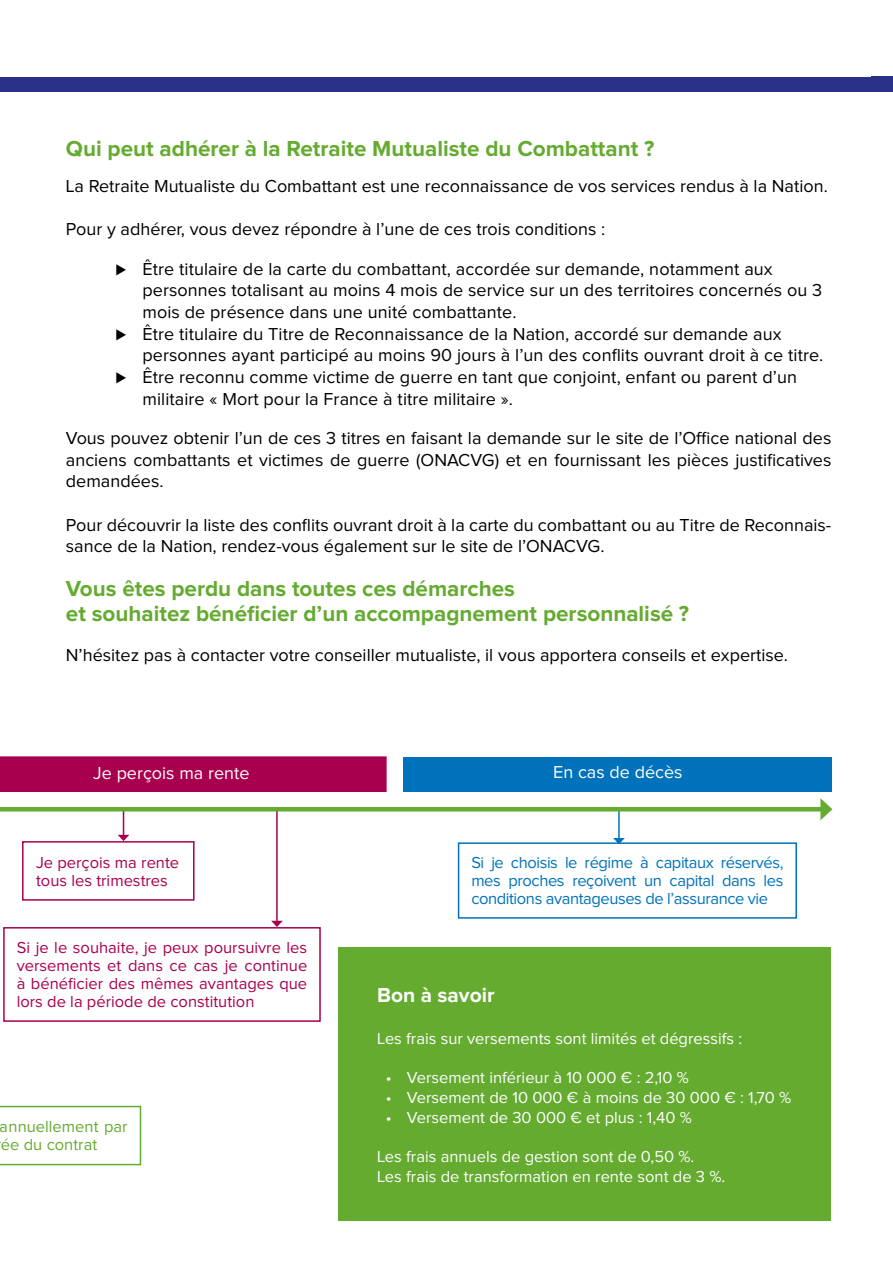
<style>
.page{position:relative;width:893px;height:1263px;background:#fff}
.page>*{position:absolute;margin:0;border:0;box-sizing:border-box;transform-origin:0 0}
.t1{font:700 22.5px/25.5px "Proxima Nova";color:#64ab30}
.t2{font:700 21px "Proxima Nova";color:#fff}
.t3{font:18px/21.6px "Proxima Nova";letter-spacing:.005em;color:#000;text-align:justify}
.t4{font:18px "Proxima Nova";color:#fff}
.t5{font:16.5px/19.8px "Proxima Nova";color:#fff}
.t6{font:16.5px/18px "Proxima Nova";color:#a8004e}
.t7{font:16.5px/18px "Proxima Nova";letter-spacing:-.025em;color:#0072bb;text-align:justify}
.t8{font:16.5px/18px "Proxima Nova";color:#64ab30}
</style>
<div class="page">
<div style="left:872px;top:76px;width:21px;height:15px;background:#2a3189"></div>
<div style="left:339px;top:947px;width:492px;height:273px;background:#64ab30"></div>
<div style="left:0;top:77px;width:893px;height:15px;background:#2a3189"></div>
<svg style="left:0;top:1106px;width:141px;height:59px"></svg>
<div style="left:22px;top:841px;width:173px;height:60px;border:2px solid #a8004e"></div>
<div style="left:3px;top:927px;width:318px;height:95px;border:2px solid #a8004e"></div>
<div style="left:458px;top:842px;width:339px;height:77px;border:2px solid #0072bb"></div>
<div style="left:403px;top:757px;width:429px;height:34px;background:#0072bb"></div>
<div style="left:0;top:756px;width:387px;height:36px;background:#a8004e"></div>
<svg style="left:118px;top:811px;width:11px;height:30px"></svg>
<hr style="left:276px;top:810px;width:2px;height:111px;background:#a8004e">
<svg style="left:271px;top:921px;width:12px;height:6px"></svg>
<hr style="left:618px;top:810px;width:2px;height:29px;background:#0072bb">
<svg style="left:613px;top:838px;width:12px;height:6px"></svg>
<hr style="left:0;top:807px;width:825px;height:4px;background:#64ab30">
<svg style="left:820px;top:798px;width:12px;height:22px"></svg>
<p class="t1" style="left:66px;top:137px;width:590px">Qui peut adhérer à la Retraite Mutualiste du Combattant ?</p>
<p class="t3" style="left:66px;top:176px;width:763px">La Retraite Mutualiste du Combattant est une reconnaissance de vos services rendus à la Nation.</p>
<p class="t3" style="left:66px;top:219px;width:541px">Pour y adhérer, vous devez répondre à l’une de ces trois conditions :</p>
<p class="t3" style="left:115px;top:259px;width:659px">⊲ Être titulaire de la carte du combattant, accordée sur demande, notamment aux</p>
<p class="t3" style="left:142px;top:280px;width:681px">personnes totalisant au moins 4 mois de service sur un des territoires concernés ou 3</p>
<p class="t3" style="left:142px;top:302px;width:376px">mois de présence dans une unité combattante.</p>
<p class="t3" style="left:115px;top:324px;width:668px">⊲ Être titulaire du Titre de Reconnaissance de la Nation, accordé sur demande aux</p>
<p class="t3" style="left:142px;top:345px;width:682px">personnes ayant participé au moins 90 jours à l’un des conflits ouvrant droit à ce titre.</p>
<p class="t3" style="left:115px;top:367px;width:683px">⊲ Être reconnu comme victime de guerre en tant que conjoint, enfant ou parent d’un</p>
<p class="t3" style="left:142px;top:388px;width:372px">militaire « Mort pour la France à titre militaire ».</p>
<p class="t3" style="left:66px;top:428px;width:767px">Vous pouvez obtenir l’un de ces 3 titres en faisant la demande sur le site de l’Office national des anciens combattants et victimes de guerre (ONACVG) et en fournissant les pièces justificatives demandées.</p>
<p class="t3" style="left:66px;top:514px;width:767px">Pour découvrir la liste des conflits ouvrant droit à la carte du combattant ou au Titre de Reconnais&shy;sance de la Nation, rendez-vous également sur le site de l’ONACVG.</p>
<p class="t1" style="left:66px;top:576px;width:625px">Vous êtes perdu dans toutes ces démarches<br>et souhaitez bénéficier d’un accompagnement personnalisé ?</p>
<p class="t3" style="left:66px;top:645px;width:724px">N’hésitez pas à contacter votre conseiller mutualiste, il vous apportera conseils et expertise.</p>
<p class="t4" style="left:93px;top:765px;width:158px">Je perçois ma rente</p>
<p class="t4" style="left:553px;top:764px;width:131px">En cas de décès</p>
<p class="t6" style="left:36px;top:854px;width:145px">Je perçois ma rente tous les trimestres</p>
<p class="t7" style="left:471px;top:854px;width:314px">Si je choisis le régime à capitaux réservés, mes proches reçoivent un capital dans les conditions avantageuses de l’assurance vie</p>
<p class="t6" style="left:17px;top:939px;width:292px;text-align:justify">Si je le souhaite, je peux poursuivre les versements et dans ce cas je continue à bénéficier des mêmes avantages que lors de la période de constitution</p>
<p class="t2" style="left:377px;top:985px;width:119px">Bon à savoir</p>
<p class="t5" style="left:377px;top:1029px;width:367px">Les frais sur versements sont limités et dégressifs :</p>
<p class="t5" style="left:386px;top:1068px;width:305px">• Versement inférieur à 10 000 € : 2,10 %</p>
<p class="t5" style="left:386px;top:1088px;width:407px">• Versement de 10 000 € à moins de 30 000 € : 1,70 %</p>
<p class="t5" style="left:386px;top:1108px;width:308px">• Versement de 30 000 € et plus : 1,40 %</p>
<p class="t5" style="left:377px;top:1148px;width:350px">Les frais annuels de gestion sont de 0,50 %.<br>Les frais de transformation en rente sont de 3 %.</p>
<p class="t8" style="left:0;top:1118px;width:129px">annuellement par ée du contrat</p>
</div>
